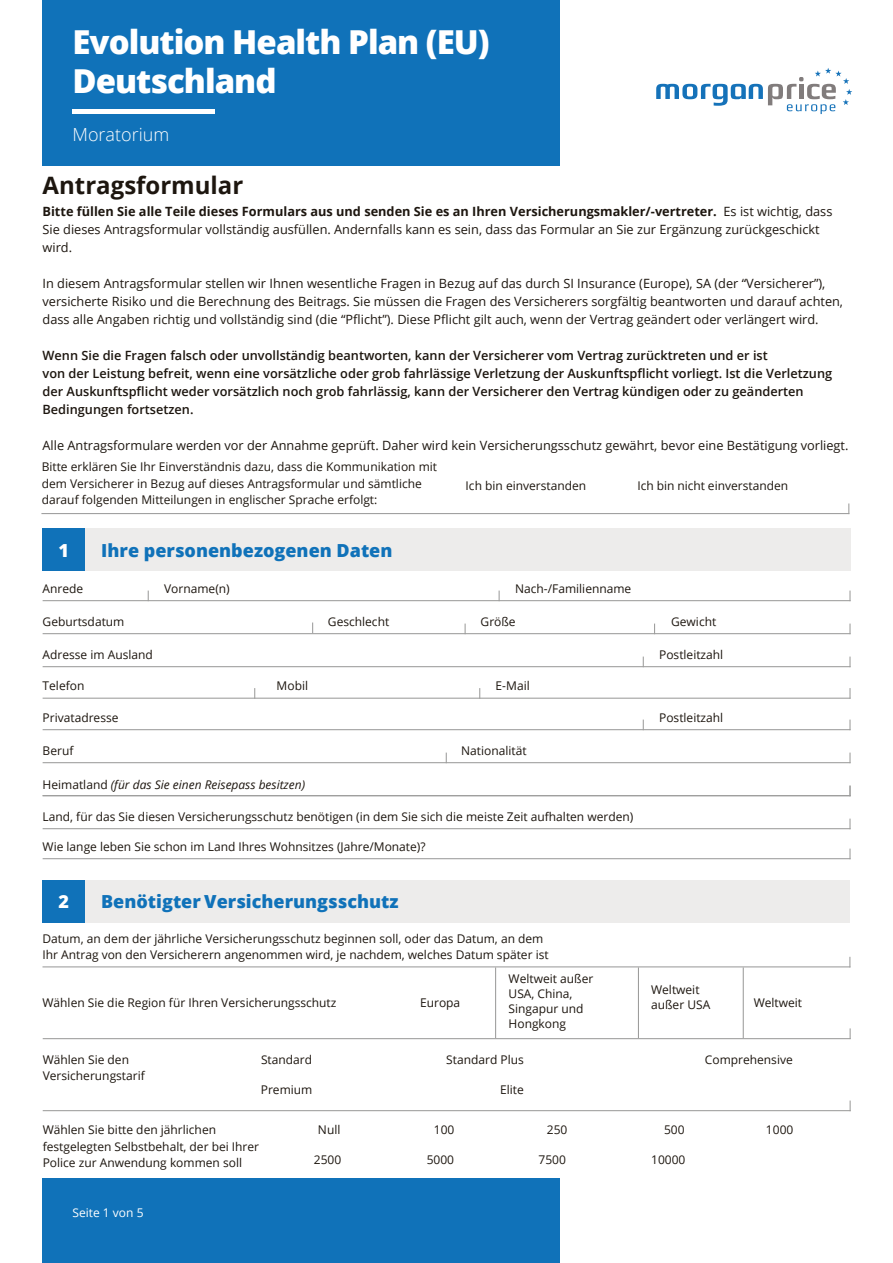
<style>
.page{position:relative;width:893px;height:1263px;background:#fff}
.page>*{position:absolute;margin:0;border:0;box-sizing:border-box;transform-origin:0 0}
.t1{font:800 33px/39.6px "Open Sans";letter-spacing:-.03em;color:#fff}
.t2{font:700 24px "Open Sans";color:#1d160f}
.t3{font:800 18px "Open Sans";color:#1072b9}
.t4{font:300 18px "Open Sans";color:#fff}
.t5{font:800 18px "Open Sans";color:#fff}
.t6{font:12.75px/18px "Open Sans";color:#1d160f}
.t7{font:600 12.75px/18px "Open Sans";color:#1d160f}
.t8{font:12px/16.5px "Open Sans";color:#1d160f}
.t9{font:italic 12px "Open Sans";color:#1d160f}
.t10{font:12px "Open Sans";color:#fff}
.s1{font-weight:700}
.s2{font-style:normal}
</style>
<div class="page">
<div style="left:43px;top:1178px;width:517px;height:85px;background:#1072b9"></div>
<svg style="left:656px;top:68px;width:196px;height:46px"></svg>
<div style="left:43px;top:0;width:517px;height:166px;background:#1072b9"></div>
<hr style="left:73px;top:110px;width:142px;height:4px;background:#fff">
<div style="left:42px;top:880px;width:808px;height:42px;background:#edeceb"></div>
<div style="left:42px;top:880px;width:43px;height:42px;background:#1072b9"></div>
<hr style="left:43px;top:1038px;width:808px;height:1px;background:#9d9d9c">
<hr style="left:43px;top:1110px;width:808px;height:1px;background:#9d9d9c">
<div style="left:43px;top:529px;width:807px;height:42px;background:#edeceb"></div>
<div style="left:43px;top:529px;width:42px;height:42px;background:#1072b9"></div>
<hr style="left:43px;top:600px;width:807px;height:1px;background:#9d9d9c">
<hr style="left:43px;top:666px;width:807px;height:1px;background:#9d9d9c">
<hr style="left:43px;top:698px;width:807px;height:1px;background:#9d9d9c">
<hr style="left:43px;top:729px;width:807px;height:1px;background:#9d9d9c">
<hr style="left:43px;top:633px;width:807px;height:1px;background:#9d9d9c">
<hr style="left:43px;top:762px;width:807px;height:1px;background:#9d9d9c">
<hr style="left:43px;top:828px;width:807px;height:1px;background:#9d9d9c">
<hr style="left:43px;top:858px;width:807px;height:1px;background:#9d9d9c">
<hr style="left:43px;top:795px;width:807px;height:1px;background:#9d9d9c">
<hr style="left:743px;top:967px;width:1px;height:71px;background:#9d9d9c">
<hr style="left:638px;top:967px;width:1px;height:71px;background:#9d9d9c">
<hr style="left:495px;top:967px;width:1px;height:71px;background:#9d9d9c">
<hr style="left:41px;top:513px;width:808px;height:1px;background:#9d9d9c">
<hr style="left:42px;top:966px;width:808px;height:1px;background:#9d9d9c">
<h1 class="t1" style="left:73px;top:20px;width:419px">Evolution Health Plan (EU)<br>Deutschland</h1>
<h3 class="t4" style="left:73px;top:123px;width:98px">Moratorium</h3>
<h2 class="t2" style="left:43px;top:168px;width:202px">Antragsformular</h2>
<p class="t6" style="left:43px;top:202px;width:791px"><span class="s1">Bitte füllen Sie alle Teile dieses Formulars aus und senden Sie es an Ihren Versicherungsmakler/-vertreter.</span> Es ist wichtig, dass<br>Sie dieses Antragsformular vollständig ausfüllen. Andernfalls kann es sein, dass das Formular an Sie zur Ergänzung zurückgeschickt wird.</p>
<p class="t6" style="left:43px;top:274px;width:802px">In diesem Antragsformular stellen wir Ihnen wesentliche Fragen in Bezug auf das durch SI Insurance (Europe), SA (der “Versicherer”), versicherte Risiko und die Berechnung des Beitrags. Sie müssen die Fragen des Versicherers sorgfältig beantworten und darauf achten, dass alle Angaben richtig und vollständig sind (die “Pflicht”). Diese Pflicht gilt auch, wenn der Vertrag geändert oder verlängert wird.</p>
<p class="t7" style="left:43px;top:346px;width:791px">Wenn Sie die Fragen falsch oder unvollständig beantworten, kann der Versicherer vom Vertrag zurücktreten und er ist<br>von der Leistung befreit, wenn eine vorsätzliche oder grob fahrlässige Verletzung der Auskunftspflicht vorliegt. Ist die Verletzung der Auskunftspflicht weder vorsätzlich noch grob fahrlässig, kann der Versicherer den Vertrag kündigen oder zu geänderten Bedingungen fortsetzen.</p>
<p class="t6" style="left:43px;top:436px;width:807px">Alle Antragsformulare werden vor der Annahme geprüft. Daher wird kein Versicherungsschutz gewährt, bevor eine Bestätigung vorliegt.</p>
<p class="t8" style="left:42px;top:458px;width:397px">Bitte erklären Sie Ihr Einverständnis dazu, dass die Kommunikation mit dem Versicherer in Bezug auf dieses Antragsformular und sämtliche darauf folgenden Mitteilungen in englischer Sprache erfolgt:</p>
<h3 class="t5" style="left:59px;top:537px;width:12px">1</h3>
<h3 class="t3" style="left:101px;top:537px;width:293px">Ihre personenbezogenen Daten</h3>
<p class="t8" style="left:164px;top:580px;width:67px">Vorname(n)</p>
<p class="t8" style="left:43px;top:580px;width:42px">Anrede</p>
<p class="t8" style="left:466px;top:477px;width:122px">Ich bin einverstanden</p>
<p class="t8" style="left:637px;top:477px;width:152px">Ich bin nicht einverstanden</p>
<p class="t8" style="left:515px;top:580px;width:118px">Nach-/Familienname</p>
<p class="t8" style="left:43px;top:613px;width:83px">Geburtsdatum</p>
<p class="t8" style="left:481px;top:613px;width:37px">Größe</p>
<p class="t8" style="left:671px;top:613px;width:47px">Gewicht</p>
<p class="t8" style="left:328px;top:613px;width:63px">Geschlecht</p>
<p class="t8" style="left:43px;top:646px;width:112px">Adresse im Ausland</p>
<p class="t8" style="left:659px;top:646px;width:66px">Postleitzahl</p>
<p class="t8" style="left:43px;top:677px;width:43px">Telefon</p>
<p class="t8" style="left:277px;top:677px;width:33px">Mobil</p>
<p class="t8" style="left:496px;top:677px;width:36px">E-Mail</p>
<p class="t8" style="left:43px;top:709px;width:77px">Privatadresse</p>
<p class="t8" style="left:659px;top:709px;width:66px">Postleitzahl</p>
<p class="t8" style="left:43px;top:742px;width:32px">Beruf</p>
<p class="t8" style="left:461px;top:742px;width:67px">Nationalität</p>
<p class="t9" style="left:43px;top:776px;width:264px"><span class="s2">Heimatland</span> (für das Sie einen Reisepass besitzen)</p>
<p class="t8" style="left:43px;top:808px;width:592px">Land, für das Sie diesen Versicherungsschutz benötigen (in dem Sie sich die meiste Zeit aufhalten werden)</p>
<p class="t8" style="left:43px;top:838px;width:385px">Wie lange leben Sie schon im Land Ihres Wohnsitzes (Jahre/Monate)?</p>
<h3 class="t5" style="left:58px;top:888px;width:12px">2</h3>
<h3 class="t3" style="left:101px;top:888px;width:299px">Benötigter Versicherungsschutz</h3>
<p class="t8" style="left:42px;top:930px;width:508px">Datum, an dem der jährliche Versicherungsschutz beginnen soll, oder das Datum, an dem<br>Ihr Antrag von den Versicherern angenommen wird, je nachdem, welches Datum später ist</p>
<p class="t8" style="left:42px;top:994px;width:296px">Wählen Sie die Region für Ihren Versicherungsschutz</p>
<p class="t8" style="left:509px;top:971px;width:86px;line-height:15px">Weltweit außer<br>USA, China,<br>Singapur und<br>Hongkong</p>
<p class="t8" style="left:651px;top:982px;width:61px;line-height:15px">Weltweit außer USA</p>
<p class="t8" style="left:420px;top:994px;width:42px">Europa</p>
<p class="t8" style="left:754px;top:994px;width:50px">Weltweit</p>
<p class="t8" style="left:43px;top:1051px;width:104px">Wählen Sie den<br>Versicherungstarif</p>
<p class="t8" style="left:261px;top:1051px;width:53px">Standard</p>
<p class="t8" style="left:446px;top:1051px;width:79px">Standard Plus</p>
<p class="t8" style="left:705px;top:1051px;width:89px">Comprehensive</p>
<p class="t8" style="left:261px;top:1081px;width:53px">Premium</p>
<p class="t8" style="left:500px;top:1081px;width:25px">Elite</p>
<p class="t8" style="left:43px;top:1121px;width:218px">Wählen Sie bitte den jährlichen festgelegten Selbstbehalt, der bei Ihrer<br>Police zur Anwendung kommen soll</p>
<p class="t8" style="left:434px;top:1121px;width:22px">100</p>
<p class="t8" style="left:547px;top:1121px;width:22px">250</p>
<p class="t8" style="left:318px;top:1121px;width:24px">Null</p>
<p class="t8" style="left:314px;top:1151px;width:29px">2500</p>
<p class="t8" style="left:427px;top:1151px;width:29px">5000</p>
<p class="t8" style="left:664px;top:1121px;width:22px">500</p>
<p class="t8" style="left:651px;top:1151px;width:36px">10000</p>
<p class="t8" style="left:766px;top:1121px;width:29px">1000</p>
<p class="t8" style="left:538px;top:1151px;width:29px">7500</p>
<p class="t10" style="left:73px;top:1204px;width:73px">Seite 1 von 5</p>
</div>
